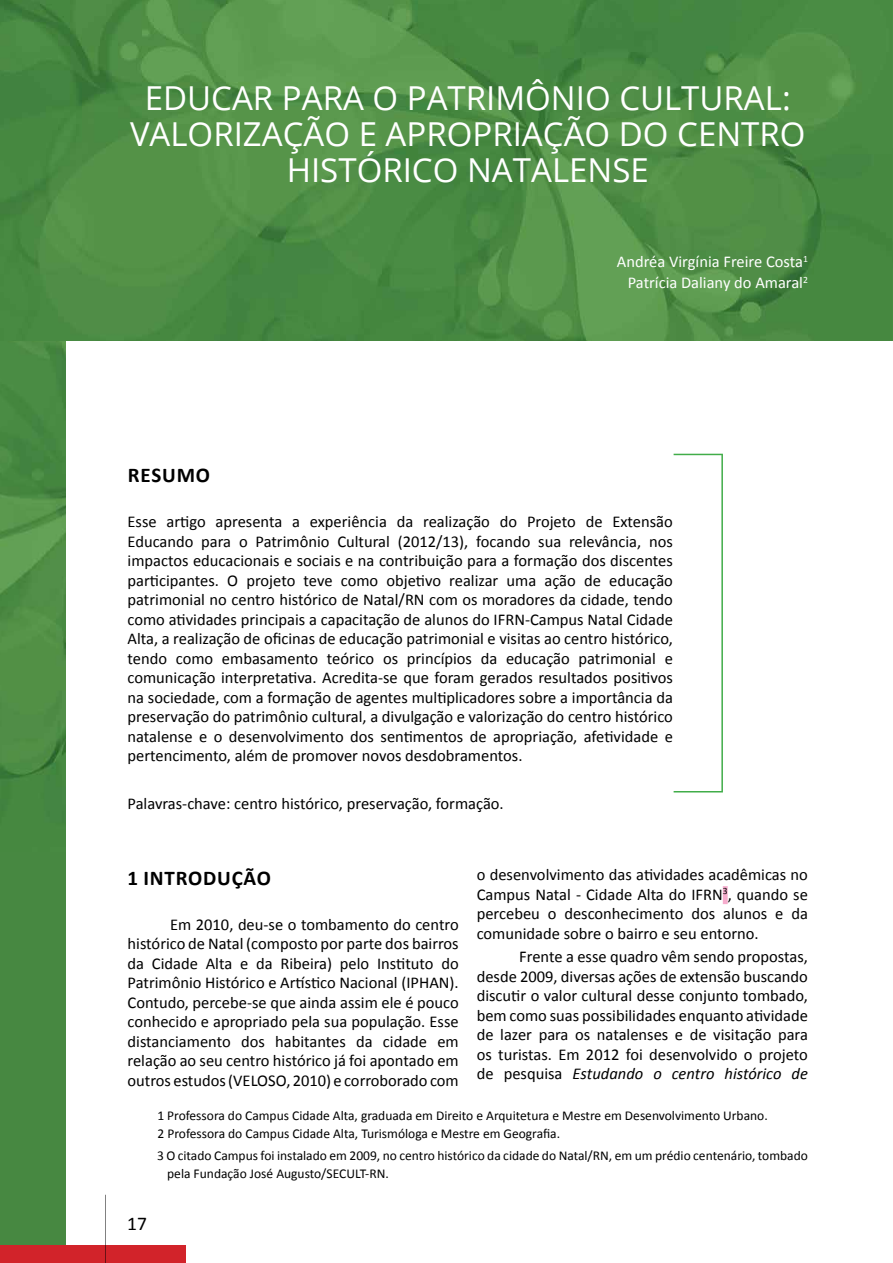
<style>
.page{position:relative;width:893px;height:1263px;background:#fff}
.page>*{position:absolute;margin:0;border:0;box-sizing:border-box;transform-origin:0 0}
.t1{font:33px/36px "Open Sans";color:#fff;text-align:center}
.t2{font:700 21px "Calibri";letter-spacing:.04em;color:#000}
.t3{font:19.5px "Calibri";color:#000}
.t4{font:16.5px/19.5px "Calibri";color:#000;text-align:justify}
.t5{font:16.5px/21px "Calibri";color:#fff;text-align:right}
.t6{font:13.5px/18px "Calibri";color:#000}
.s1{font-style:italic}
</style>
<div class="page">
<div style="left:0;top:0;width:66px;height:1263px;background:#478841"></div>
<img style="left:0;top:341px;width:66px;height:438px">
<div style="left:0;top:1245px;width:186px;height:18px;background:#d2232a"></div>
<hr style="left:105px;top:1195px;width:1px;height:68px;background:#000">
<img style="left:0;top:0;width:893px;height:340px">
<div style="left:723px;top:886px;width:5px;height:18px;background:#f6adcd"></div>
<hr style="left:674px;top:454px;width:49px;height:1px;background:#41ad49">
<hr style="left:674px;top:791px;width:49px;height:1px;background:#41ad49">
<hr style="left:721px;top:455px;width:2px;height:336px;background:#41ad49">
<h1 class="t1" style="left:130px;top:79px;width:677px">EDUCAR PARA O PATRIMÔNIO CULTURAL:<br>VALORIZAÇÃO E APROPRIAÇÃO DO CENTRO<br>HISTÓRICO NATALENSE</h1>
<p class="t5" style="left:617px;top:251px;width:193px">Andréa Virgínia Freire Costa<sup>1<br></sup>Patrícia Daliany do Amaral<sup>2</sup></p>
<p class="t2" style="left:128px;top:462px;width:84px">RESUMO</p>
<p class="t4" style="left:128px;top:512px;width:547px">Esse artigo apresenta a experiência da realização do Projeto de Extensão Educando para o Patrimônio Cultural (2012/13), focando sua relevância, nos impactos educacionais e sociais e na contribuição para a formação dos discentes participantes. O projeto teve como objetivo realizar uma ação de educação patrimonial no centro histórico de Natal/RN com os moradores da cidade, tendo como atividades principais a capacitação de alunos do IFRN-Campus Natal Cidade Alta, a realização de oficinas de educação patrimonial e visitas ao centro histórico, tendo como embasamento teórico os princípios da educação patrimonial e comunicação interpretativa. Acredita-se que foram gerados resultados positivos na sociedade, com a formação de agentes multiplicadores sobre a importância da preservação do patrimônio cultural, a divulgação e valorização do centro histórico natalense e o desenvolvimento dos sentimentos de apropriação, afetividade e pertencimento, além de promover novos desdobramentos.</p>
<p class="t4" style="left:128px;top:794px;width:378px">Palavras-chave: centro histórico, preservação, formação.</p>
<p class="t2" style="left:128px;top:864px;width:145px">1 INTRODUÇÃO</p>
<p class="t4" style="left:128px;top:914px;width:333px;text-indent:43px">Em 2010, deu-se o tombamento do centro histórico de Natal (composto por parte dos bairros da Cidade Alta e da Ribeira) pelo Instituto do Patrimônio Histórico e Artístico Nacional (IPHAN).<br>Contudo, percebe-se que ainda assim ele é pouco conhecido e apropriado pela sua população. Esse distanciamento dos habitantes da cidade em relação ao seu centro histórico já foi apontado em outros estudos (VELOSO, 2010) e corroborado com</p>
<p class="t4" style="left:477px;top:865px;width:333px">o desenvolvimento das atividades acadêmicas no Campus Natal - Cidade Alta do IFRN<sup>3</sup>, quando se percebeu o desconhecimento dos alunos e da comunidade sobre o bairro e seu entorno.</p>
<p class="t4" style="left:477px;top:947px;width:333px;text-indent:43px">Frente a esse quadro vêm sendo propostas, desde 2009, diversas ações de extensão buscando discutir o valor cultural desse conjunto tombado, bem como suas possibilidades enquanto atividade de lazer para os natalenses e de visitação para os turistas. Em 2012 foi desenvolvido o projeto de pesquisa <span class="s1">Estudando o centro histórico de</span></p>
<p class="t6" style="left:157px;top:1106px;width:612px">1 Professora do Campus Cidade Alta, graduada em Direito e Arquitetura e Mestre em Desenvolvimento Urbano.<br>2 Professora do Campus Cidade Alta, Turismóloga e Mestre em Geografia.</p>
<p class="t6" style="left:167px;top:1146px;width:642px;text-indent:-10px">3 O citado Campus foi instalado em 2009, no centro histórico da cidade do Natal/RN, em um prédio centenário, tombado pela Fundação José Augusto/SECULT-RN.</p>
<p class="t3" style="left:127px;top:1211px;width:21px">17</p>
</div>
